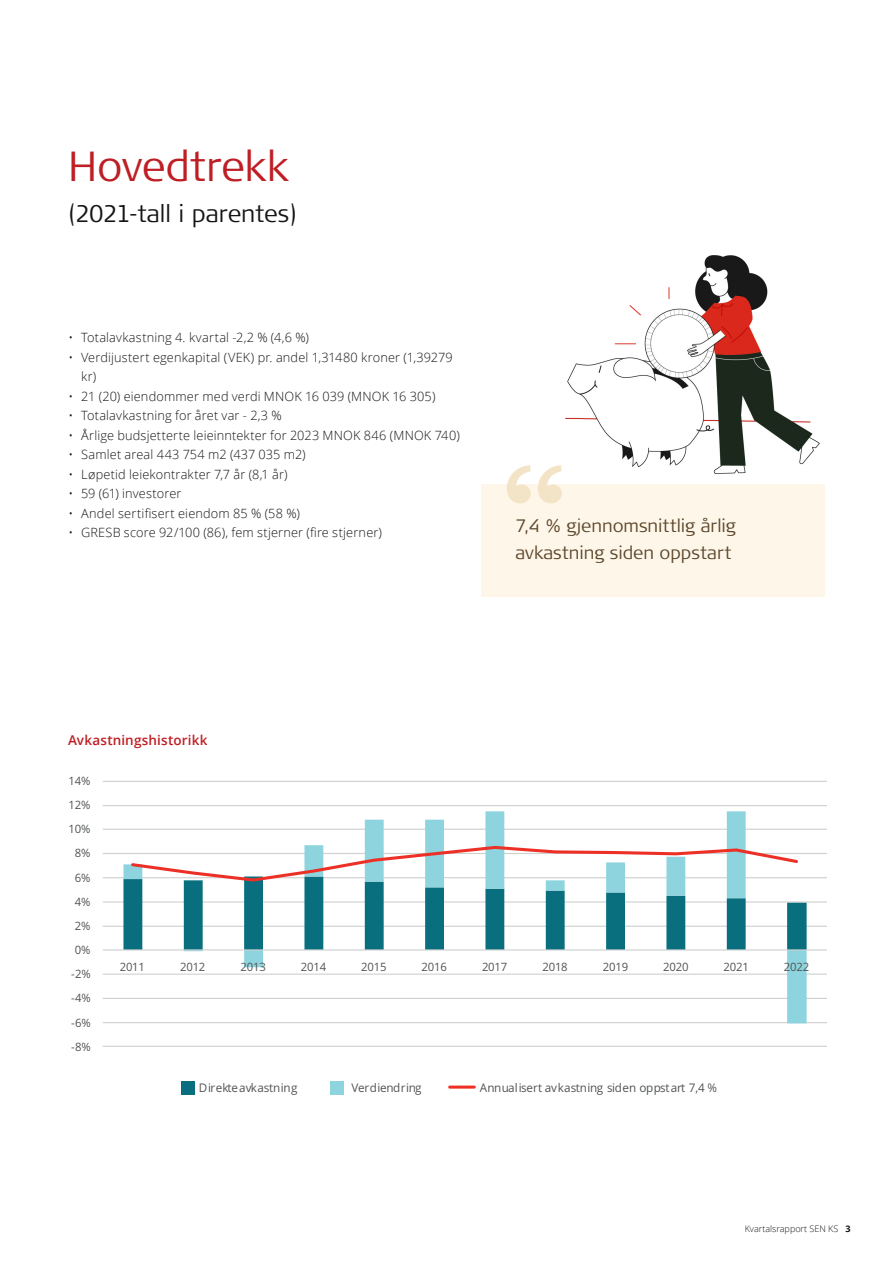
<style>
.page{position:relative;width:893px;height:1263px;background:#fff}
.page>*{position:absolute;margin:0;border:0;box-sizing:border-box;transform-origin:0 0}
.Hovedtittel_mørk_rød{font:300 42px "Signa Column";letter-spacing:-.005em;color:#be1f24}
.Undertittel_forside{font:300 24px "Signa Column";letter-spacing:-.005em;color:#161516}
.Ingress_Sitat_-_12_1{font:300 18px/27px "Signa Column";letter-spacing:-.005em;color:#5a462b}
.Mellomtittel_1__rød{font:600 13.5px "Open Sans";letter-spacing:.01em;color:#be1f24}
.t1{font:300 12.75px/19.5px "Open Sans";letter-spacing:.01em;color:#161516}
.t2{font:11.85px "Open Sans";letter-spacing:-.005em;color:#515455}
.t3{font:11.55px "Open Sans";letter-spacing:-.015em;color:#515455}
.t4{font:300 9px "Open Sans";color:#161516}
.s1{font-weight:700}
</style>
<div class="page">
<div style="left:181px;top:1081px;width:14px;height:14px;background:#096f7e"></div>
<div style="left:330px;top:1081px;width:13px;height:14px;background:#8dd4de"></div>
<hr style="left:450px;top:1085px;width:24px;height:3px;background:#ed3025">
<hr style="left:103px;top:1046px;width:724px;height:1px;background:#cfd1d0">
<hr style="left:103px;top:1022px;width:724px;height:1px;background:#cfd1d0">
<hr style="left:103px;top:998px;width:724px;height:1px;background:#cfd1d0">
<hr style="left:103px;top:973px;width:724px;height:2px;background:#cfd1d0">
<hr style="left:103px;top:926px;width:724px;height:1px;background:#cfd1d0">
<hr style="left:103px;top:901px;width:724px;height:1px;background:#cfd1d0">
<hr style="left:103px;top:877px;width:724px;height:1px;background:#cfd1d0">
<hr style="left:103px;top:853px;width:724px;height:1px;background:#cfd1d0">
<hr style="left:103px;top:829px;width:724px;height:1px;background:#cfd1d0">
<hr style="left:103px;top:805px;width:724px;height:1px;background:#cfd1d0">
<hr style="left:103px;top:781px;width:724px;height:1px;background:#cfd1d0">
<svg style="left:123px;top:811px;width:684px;height:212px"></svg>
<hr style="left:103px;top:949px;width:724px;height:1px;background:#cfd1d0">
<svg style="left:129px;top:844px;width:671px;height:39px"></svg>
<div style="left:481px;top:484px;width:344px;height:113px;background:#fef6e8"></div>
<svg style="left:507px;top:465px;width:55px;height:39px"></svg>
<img style="left:566px;top:255px;width:253px;height:219px">
<p class="Hovedtittel_mørk_rød" style="left:68px;top:143px;width:222px">Hovedtrekk</p>
<p class="Undertittel_forside" style="left:68px;top:200px;width:231px">(2021-tall i parentes)</p>
<p class="t1" style="left:68px;top:327px;width:242px">• Totalavkastning 4. kvartal -2,2 % (4,6 %)</p>
<p class="t1" style="left:81px;top:347px;width:373px;text-indent:-13px">• Verdijustert egenkapital (VEK) pr. andel 1,31480 kroner (1,39279 kr)</p>
<p class="t1" style="left:68px;top:386px;width:369px">• 21 (20) eiendommer med verdi MNOK 16 039 (MNOK 16 305)</p>
<p class="t1" style="left:68px;top:405px;width:215px">• Totalavkastning for året var - 2,3 %</p>
<p class="t1" style="left:68px;top:425px;width:393px">• Årlige budsjetterte leieinntekter for 2023 MNOK 846 (MNOK 740)</p>
<p class="t1" style="left:68px;top:444px;width:239px">• Samlet areal 443 754 m2 (437 035 m2)</p>
<p class="t1" style="left:68px;top:464px;width:221px">• Løpetid leiekontrakter 7,7 år (8,1 år)</p>
<p class="t1" style="left:68px;top:483px;width:115px">• 59 (61) investorer</p>
<p class="t1" style="left:68px;top:503px;width:233px">• Andel sertifisert eiendom 85 % (58 %)</p>
<p class="t1" style="left:68px;top:522px;width:315px">• GRESB score 92/100 (86), fem stjerner (fire stjerner)</p>
<p class="Ingress_Sitat_-_12_1" style="left:515px;top:513px;width:222px">7,4 % gjennomsnittlig årlig avkastning siden oppstart</p>
<p class="Mellomtittel_1__rød" style="left:68px;top:731px;width:141px">Avkastningshistorikk</p>
<p class="t3" style="left:68px;top:773px;width:23px">14%</p>
<p class="t3" style="left:68px;top:797px;width:23px">12%</p>
<p class="t3" style="left:68px;top:821px;width:23px">10%</p>
<p class="t3" style="left:75px;top:845px;width:17px">8%</p>
<p class="t3" style="left:75px;top:869px;width:17px">6%</p>
<p class="t3" style="left:75px;top:894px;width:17px">4%</p>
<p class="t3" style="left:75px;top:918px;width:17px">2%</p>
<p class="t3" style="left:75px;top:942px;width:17px">0%</p>
<p class="t3" style="left:71px;top:966px;width:21px">-2%</p>
<p class="t3" style="left:71px;top:990px;width:21px">-4%</p>
<p class="t3" style="left:71px;top:1014px;width:21px">-6%</p>
<p class="t3" style="left:71px;top:1039px;width:21px">-8%</p>
<p class="t3" style="left:120px;top:959px;width:27px">2011</p>
<p class="t3" style="left:180px;top:959px;width:27px">2012</p>
<p class="t3" style="left:240px;top:959px;width:27px">2013</p>
<p class="t3" style="left:301px;top:959px;width:27px">2014</p>
<p class="t3" style="left:361px;top:959px;width:27px">2015</p>
<p class="t3" style="left:422px;top:959px;width:27px">2016</p>
<p class="t3" style="left:482px;top:959px;width:27px">2017</p>
<p class="t3" style="left:542px;top:959px;width:27px">2018</p>
<p class="t3" style="left:603px;top:959px;width:27px">2019</p>
<p class="t3" style="left:663px;top:959px;width:27px">2020</p>
<p class="t3" style="left:724px;top:959px;width:27px">2021</p>
<p class="t3" style="left:784px;top:959px;width:27px">2022</p>
<p class="t2" style="left:199px;top:1080px;width:100px">Direkteavkastning</p>
<p class="t2" style="left:352px;top:1080px;width:72px">Verdiendring</p>
<p class="t2" style="left:480px;top:1080px;width:239px">Annualisert avkastning siden oppstart 7,4 %</p>
<p class="t4" style="left:745px;top:1222px;width:107px">Kvartalsrapport SEN KS <span class="s1">3</span></p>
</div>
